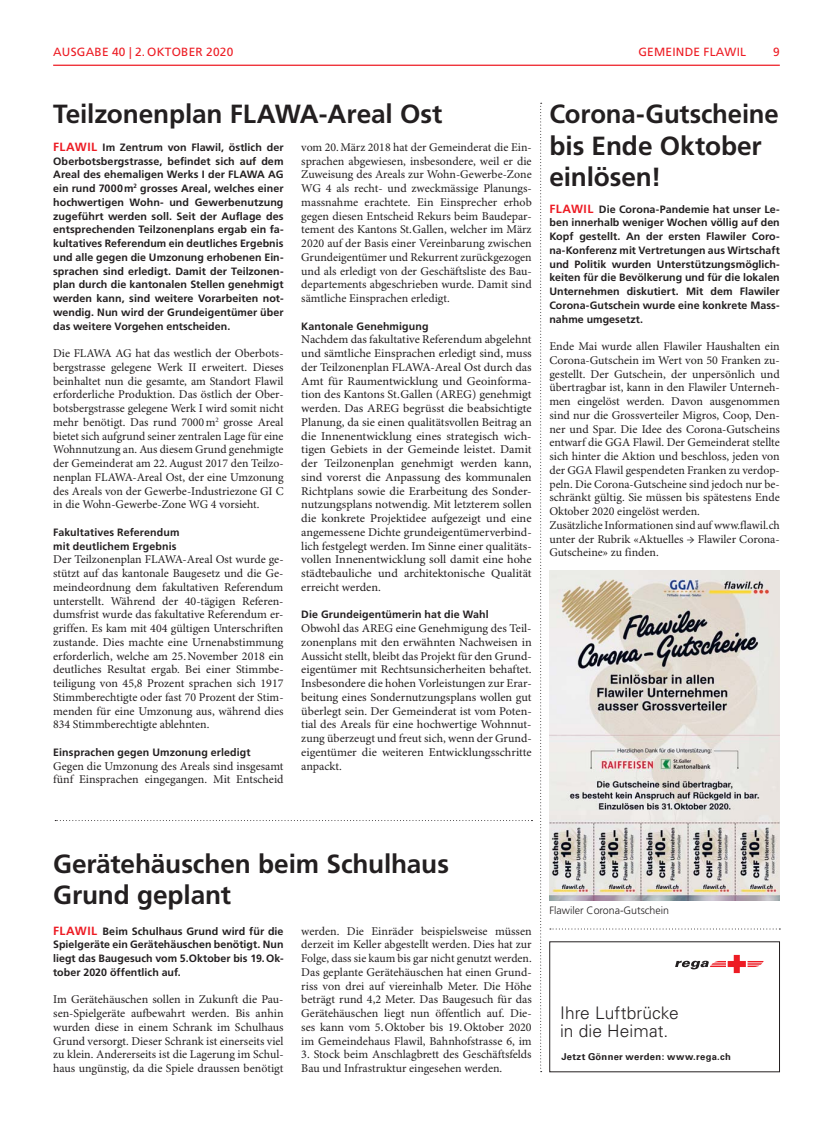
<style>
.page{position:relative;width:833px;height:1134px;background:#fff}
.page>*{position:absolute;margin:0;border:0;box-sizing:border-box;transform-origin:0 0}
.t1{font:700 26.25px/31.2px "Frutiger LT Std";letter-spacing:-.005em;color:#231f20}
.t2{font:300 17.38px/18.9px "Univers";letter-spacing:.005em;color:#231f20}
.t3{font:11.88px/13.8px "Minion Pro";color:#231f20;text-align:justify}
.t4{font:11.88px "Frutiger LT Std";letter-spacing:.02em;color:#ed1c24}
.t5{font:700 10.62px/13.8px "Frutiger LT Std";letter-spacing:.01em;color:#231f20;text-align:justify}
.t6{font:300 10.62px "Frutiger LT Std";color:#231f20}
.t7{font:700 9.5px "Univers";letter-spacing:.035em;color:#231f20}
.s1{font-size:11.88px;color:#ed1c24}
</style>
<div class="page">
<hr style="left:53px;top:65px;width:727px;height:1px;background:#ed1c24">
<svg style="left:540px;top:103px;width:1px;height:969px"></svg>
<svg style="left:55px;top:820px;width:477px;height:1px"></svg>
<svg style="left:550px;top:928px;width:230px;height:1px"></svg>
<img style="left:549px;top:570px;width:231px;height:330px">
<svg style="left:556px;top:1072px;width:224px;height:1px"></svg>
<svg style="left:675px;top:955px;width:88px;height:18px"></svg>
<div style="left:549px;top:941px;width:231px;height:131px;border:1px solid #231f20"></div>
<p class="t4" style="left:53px;top:46px;width:182px">AUSGABE 40 | 2. OKTOBER 2020</p>
<p class="t4" style="left:638px;top:46px;width:109px">GEMEINDE FLAWIL</p>
<p class="t4" style="left:773px;top:46px;width:8px">9</p>
<h1 class="t1" style="left:53px;top:100px;width:391px">Teilzonenplan FLAWA-Areal Ost</h1>
<p class="t5" style="left:53px;top:141px;width:232px"><span class="s1">FLAWIL</span> Im Zentrum von Flawil, östlich der Oberbotsbergstrasse, befindet sich auf dem Areal des ehemaligen Werks I der FLAWA AG ein rund 7000 m<sup>2</sup> grosses Areal, welches einer hochwertigen Wohn- und Gewerbenutzung zugeführt werden soll. Seit der Auflage des entsprechenden Teilzonenplans ergab ein fa&shy;kultatives Referendum ein deutliches Ergebnis und alle gegen die Umzonung erhobenen Ein&shy;sprachen sind erledigt. Damit der Teilzonen&shy;plan durch die kantonalen Stellen genehmigt werden kann, sind weitere Vorarbeiten not&shy;wendig. Nun wird der Grundeigentümer über das weitere Vorgehen entscheiden.</p>
<p class="t3" style="left:53px;top:347px;width:232px">Die FLAWA AG hat das westlich der Oberbots&shy;bergstrasse gelegene Werk II erweitert. Dieses beinhaltet nun die gesamte, am Standort Flawil erforderliche Produktion. Das östlich der Ober&shy;botsbergstrasse gelegene Werk I wird somit nicht mehr benötigt. Das rund 7000 m<sup>2</sup> grosse Areal bietet sich aufgrund seiner zentralen Lage für eine Wohnnutzung an. Aus diesem Grund genehmigte der Gemeinderat am 22. August 2017 den Teilzo&shy;nenplan FLAWA-Areal Ost, der eine Umzonung des Areals von der Gewerbe-Industriezone GI C in die Wohn-Gewerbe-Zone WG 4 vorsieht.</p>
<p class="t5" style="left:53px;top:526px;width:128px">Fakultatives Referendum mit deutlichem Ergebnis</p>
<p class="t3" style="left:53px;top:554px;width:232px">Der Teilzonenplan FLAWA-Areal Ost wurde ge&shy;stützt auf das kantonale Baugesetz und die Ge&shy;meindeordnung dem fakultativen Referendum unterstellt. Während der 40-tägigen Referen&shy;dumsfrist wurde das fakultative Referendum er&shy;griffen. Es kam mit 404 gültigen Unterschriften zustande. Dies machte eine Urnenabstimmung erforderlich, welche am 25. November 2018 ein deutliches Resultat ergab. Bei einer Stimmbe&shy;teiligung von 45,8 Prozent sprachen sich 1917<br>Stimmberechtigte oder fast 70 Prozent der Stim&shy;menden für eine Umzonung aus, während dies 834 Stimmberechtigte ablehnten.</p>
<p class="t5" style="left:53px;top:746px;width:199px">Einsprachen gegen Umzonung erledigt</p>
<p class="t3" style="left:53px;top:760px;width:232px">Gegen die Umzonung des Areals sind insgesamt fünf Einsprachen eingegangen. Mit Entscheid</p>
<p class="t3" style="left:301px;top:141px;width:232px">vom 20. März 2018 hat der Gemeinderat die Ein&shy;sprachen abgewiesen, insbesondere, weil er die Zuweisung des Areals zur Wohn-Gewerbe-Zone WG 4 als recht- und zweckmässige Planungs&shy;massnahme erachtete. Ein Einsprecher erhob gegen diesen Entscheid Rekurs beim Baudepar&shy;tement des Kantons St. Gallen, welcher im März 2020 auf der Basis einer Vereinbarung zwischen Grundeigentümer und Rekurrent zurückgezogen und als erledigt von der Geschäftsliste des Bau&shy;departements abgeschrieben wurde. Damit sind sämtliche Einsprachen erledigt.</p>
<p class="t5" style="left:301px;top:319px;width:129px">Kantonale Genehmigung</p>
<p class="t3" style="left:301px;top:334px;width:232px">Nachdem das fakultative Referendum abgelehnt und sämtliche Einsprachen erledigt sind, muss der Teilzonenplan FLAWA-Areal Ost durch das Amt für Raumentwicklung und Geoinforma&shy;tion des Kantons St. Gallen (AREG) genehmigt werden. Das AREG begrüsst die beabsichtigte Planung, da sie einen qualitätsvollen Beitrag an die Innenentwicklung eines strategisch wich&shy;tigen Gebiets in der Gemeinde leistet. Damit der Teilzonenplan genehmigt werden kann, sind vorerst die Anpassung des kommunalen Richtplans sowie die Erarbeitung des Sonder&shy;nutzungsplans notwendig. Mit letzterem sollen die konkrete Projektidee aufgezeigt und eine angemessene Dichte grundeigentümerverbind&shy;lich festgelegt werden. Im Sinne einer qualitäts&shy;vollen Innenentwicklung soll damit eine hohe städtebauliche und architektonische Qualität erreicht werden.</p>
<p class="t5" style="left:301px;top:608px;width:189px">Die Grundeigentümerin hat die Wahl</p>
<p class="t3" style="left:301px;top:622px;width:232px">Obwohl das AREG eine Genehmigung des Teil&shy;zonenplans mit den erwähnten Nachweisen in Aussicht stellt, bleibt das Projekt für den Grund&shy;eigentümer mit Rechtsunsicherheiten behaftet.<br>Insbesondere die hohen Vorleistungen zur Erar&shy;beitung eines Sondernutzungsplans wollen gut überlegt sein. Der Gemeinderat ist vom Poten&shy;tial des Areals für eine hochwertige Wohnnut&shy;zung überzeugt und freut sich, wenn der Grund&shy;eigentümer die weiteren Entwicklungsschritte anpackt.</p>
<h1 class="t1" style="left:549px;top:100px;width:231px">Corona-Gutscheine bis Ende Oktober einlösen!</h1>
<p class="t5" style="left:549px;top:203px;width:232px"><span class="s1">FLAWIL</span> Die Corona-Pandemie hat unser Le&shy;ben innerhalb weniger Wochen völlig auf den Kopf gestellt. An der ersten Flawiler Coro&shy;na-Konferenz mit Vertretungen aus Wirtschaft und Politik wurden Unterstützungsmöglich&shy;keiten für die Bevölkerung und für die lokalen Unternehmen diskutiert. Mit dem Flawiler Corona-Gutschein wurde eine konkrete Mass&shy;nahme umgesetzt.</p>
<p class="t3" style="left:549px;top:340px;width:232px;text-align:left">Ende Mai wurde allen Flawiler Haushalten ein Corona-Gutschein im Wert von 50 Franken zu&shy;gestellt. Der Gutschein, der unpersönlich und übertragbar ist, kann in den Flawiler Unterneh&shy;men eingelöst werden. Davon ausgenommen sind nur die Grossverteiler Migros, Coop, Den&shy;ner und Spar. Die Idee des Corona-Gutscheins entwarf die GGA Flawil. Der Gemeinderat stellte sich hinter die Aktion und beschloss, jeden von der GGA Flawil gespendeten Franken zu verdop&shy;peln. Die Corona-Gutscheine sind jedoch nur be&shy;schränkt gültig. Sie müssen bis spätestens Ende Oktober 2020 eingelöst werden.<br>Zusätzliche Informationen sind auf www.flawil.ch unter der Rubrik «Aktuelles → Flawiler Corona-Gutscheine» zu finden.</p>
<h1 class="t1" style="left:53px;top:849px;width:397px">Gerätehäuschen beim Schulhaus<br>Grund geplant</h1>
<p class="t5" style="left:53px;top:924px;width:232px"><span class="s1">FLAWIL</span> Beim Schulhaus Grund wird für die Spielgeräte ein Gerätehäuschen benötigt. Nun liegt das Baugesuch vom 5.Oktober bis 19. Ok&shy;tober 2020 öffentlich auf.</p>
<p class="t3" style="left:53px;top:994px;width:232px">Im Gerätehäuschen sollen in Zukunft die Pau&shy;sen-Spielgeräte aufbewahrt werden. Bis anhin wurden diese in einem Schrank im Schulhaus Grund versorgt. Dieser Schrank ist einerseits viel zu klein. Andererseits ist die Lagerung im Schul&shy;haus ungünstig, da die Spiele draussen benötigt</p>
<p class="t3" style="left:301px;top:925px;width:232px">werden. Die Einräder beispielsweise müssen derzeit im Keller abgestellt werden. Dies hat zur Folge, dass sie kaum bis gar nicht genutzt werden.<br>Das geplante Gerätehäuschen hat einen Grund&shy;riss von drei auf viereinhalb Meter. Die Höhe beträgt rund 4,2 Meter. Das Baugesuch für das Gerätehäuschen liegt nun öffentlich auf. Die&shy;ses kann vom 5. Oktober bis 19. Oktober 2020 im Gemeindehaus Flawil, Bahnhofstrasse 6, im</p>
<p class="t3" style="left:301px;top:1049px;width:232px">3. Stock beim Anschlagbrett des Geschäftsfelds<br>Bau und Infrastruktur eingesehen werden.</p>
<p class="t6" style="left:549px;top:905px;width:121px">Flawiler Corona-Gutschein</p>
<h2 class="t2" style="left:560px;top:1003px;width:120px">Ihre Luftbrücke in die Heimat.</h2>
<p class="t7" style="left:561px;top:1052px;width:171px">Jetzt Gönner werden: www.rega.ch</p>
</div>
